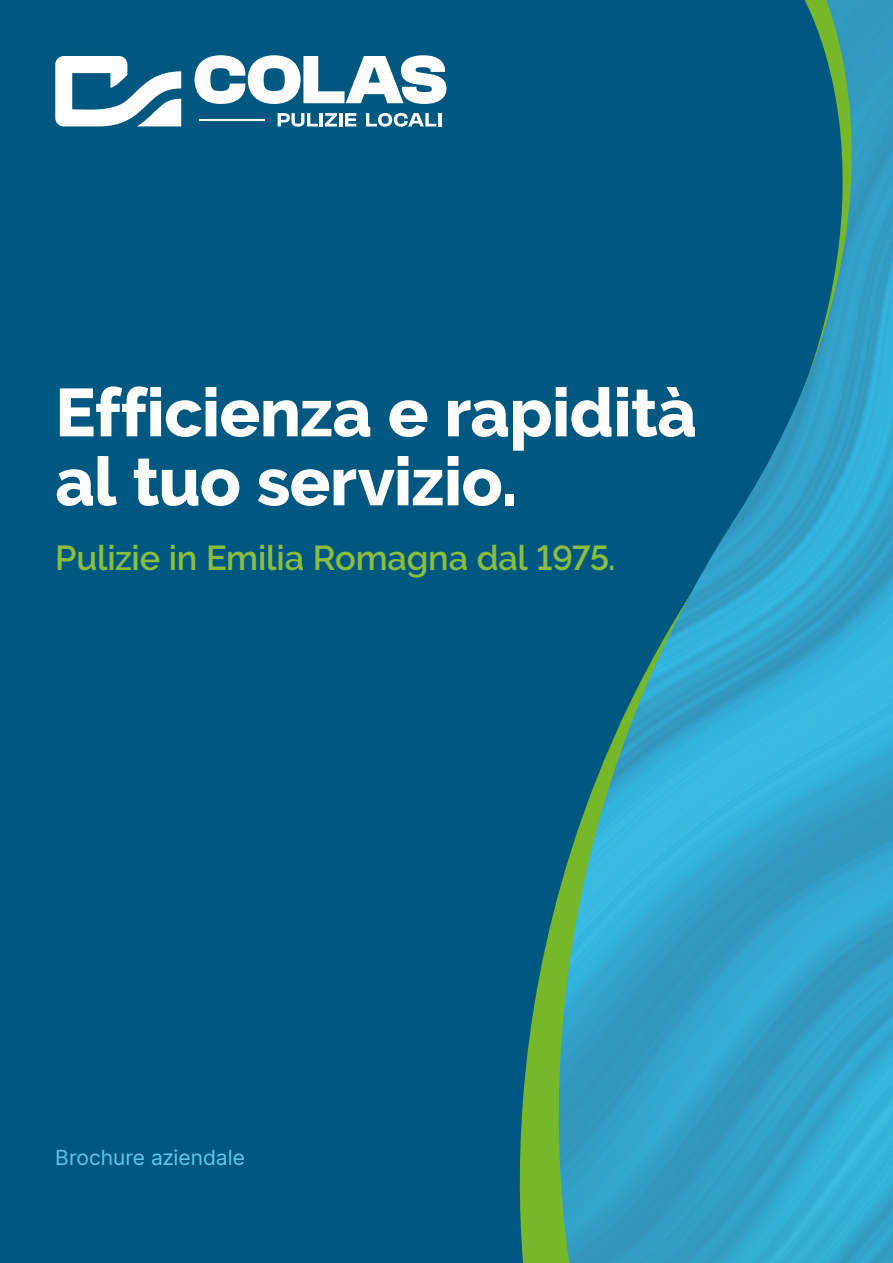
<style>
.page{position:relative;width:893px;height:1263px;background:#005880}
.page>*{position:absolute;margin:0;border:0;box-sizing:border-box;transform-origin:0 0}
.t1{font:800 67.5px/69px "Raleway";letter-spacing:-.01em;color:#fff}
.t2{font:600 34.5px "Raleway";letter-spacing:-.005em;color:#89be3f}
.t3{font:21px "Inter";color:#64c6eb}
</style>
<div class="page">
<svg style="left:519px;top:899px;width:38px;height:364px;fill:#76b82a"></svg>
<img style="left:557px;top:0;width:336px;height:1263px">
<hr style="left:199px;top:119px;width:65px;height:2px;background:#fff">
<svg style="left:195px;top:55px;width:251px;height:49px"></svg>
<svg style="left:278px;top:113px;width:78px;height:14px"></svg>
<svg style="left:366px;top:113px;width:75px;height:14px"></svg>
<svg style="left:55px;top:56px;width:126px;height:70px"></svg>
<p class="t1" style="left:55px;top:379px;width:643px">Efficienza e rapidità al tuo servizio.</p>
<p class="t2" style="left:55px;top:538px;width:562px">Pulizie in Emilia Romagna dal 1975.</p>
<p class="t3" style="left:55px;top:1142px;width:191px">Brochure aziendale</p>
</div>
